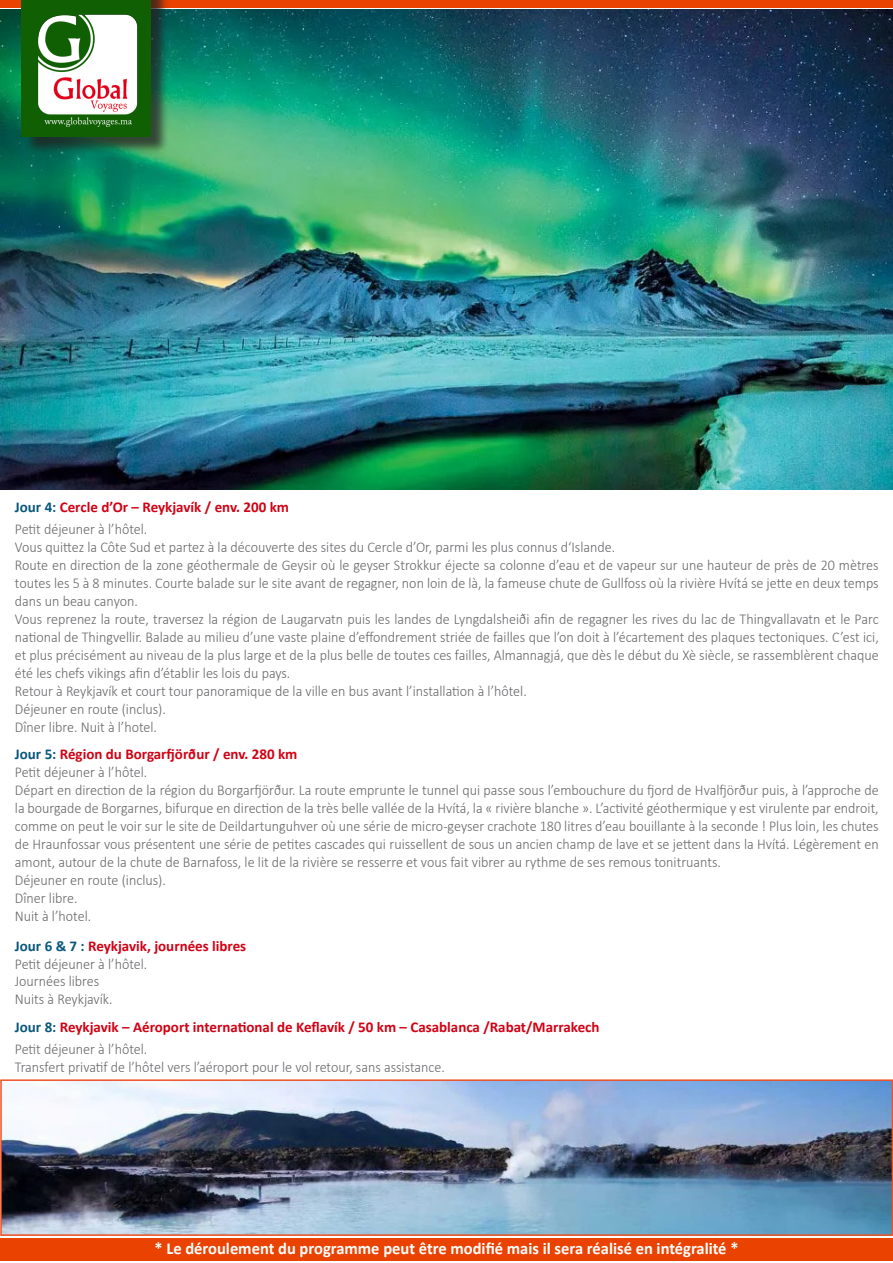
<style>
.page{position:relative;width:893px;height:1263px;background:#fff}
.page>*{position:absolute;margin:0;border:0;box-sizing:border-box;transform-origin:0 0}
.t1{font:700 16.8px "Calibri";color:#fff}
.t2{font:300 15px/18px "Calibri";color:#67676a;text-align:justify;scale:.94 1}
.t3{font:700 15px "Calibri";color:#d10214}
.s1{color:#08587b}
</style>
<div class="page">
<div style="left:0;top:0;width:893px;height:8px;background:#ea4201"></div>
<img style="left:0;top:10px;width:893px;height:479px">
<div style="left:24px;top:0;width:146px;height:156px;background:#231f20;opacity:.75"></div>
<div style="left:22px;top:0;width:129px;height:137px;background:#105f03"></div>
<img style="left:11px;top:14px;width:161px;height:114px">
<div style="left:0;top:1238px;width:893px;height:23px;background:#ea4201"></div>
<img style="left:3px;top:1082px;width:887px;height:151px">
<div style="left:0;top:1079px;width:893px;height:157px;border:2px solid #f05022"></div>
<p class="t3" style="left:15px;top:496px;width:276px"><span class="s1">Jour 4:</span> Cercle d’Or – Reykjavík / env. 200 km</p>
<p class="t2" style="left:15px;top:519px;width:142px">Petit déjeuner à l’hôtel.</p>
<p class="t2" style="left:15px;top:537px;width:640px">Vous quittez la Côte Sud et partez à la découverte des sites du Cercle d’Or, parmi les plus connus d‘Islande.</p>
<p class="t2" style="left:15px;top:555px;width:920px">Route en direction de la zone géothermale de Geysir où le geyser Strokkur éjecte sa colonne d’eau et de vapeur sur une hauteur de près de 20 mètres toutes les 5 à 8 minutes. Courte balade sur le site avant de regagner, non loin de là, la fameuse chute de Gullfoss où la rivière Hvítá se jette en deux temps dans un beau canyon.</p>
<p class="t2" style="left:15px;top:609px;width:920px">Vous reprenez la route, traversez la région de Laugarvatn puis les landes de Lyngdalsheiði afin de regagner les rives du lac de Thingvallavatn et le Parc national de Thingvellir. Balade au milieu d’une vaste plaine d’effondrement striée de failles que l’on doit à l’écartement des plaques tectoniques. C’est ici, et plus précisément au niveau de la plus large et de la plus belle de toutes ces failles, Almannagjá, que dès le début du Xè siècle, se rassemblèrent chaque été les chefs vikings afin d’établir les lois du pays.</p>
<p class="t2" style="left:15px;top:681px;width:546px">Retour à Reykjavík et court tour panoramique de la ville en bus avant l’installation à l’hôtel.</p>
<p class="t2" style="left:15px;top:699px;width:162px">Déjeuner en route (inclus).</p>
<p class="t2" style="left:15px;top:717px;width:153px">Dîner libre. Nuit à l’hotel.</p>
<p class="t3" style="left:15px;top:743px;width:284px"><span class="s1">Jour 5:</span> Région du Borgarfjörður / env. 280 km</p>
<p class="t2" style="left:15px;top:762px;width:142px">Petit déjeuner à l’hôtel.</p>
<p class="t2" style="left:15px;top:780px;width:920px">Départ en direction de la région du Borgarfjörður. La route emprunte le tunnel qui passe sous l’embouchure du fjord de Hvalfjörður puis, à l’approche de la bourgade de Borgarnes, bifurque en direction de la très belle vallée de la Hvítá, la « rivière blanche ». L’activité géothermique y est virulente par endroit, comme on peut le voir sur le site de Deildartunguhver où une série de micro-geyser crachote 180 litres d’eau bouillante à la seconde ! Plus loin, les chutes de Hraunfossar vous présentent une série de petites cascades qui ruissellent de sous un ancien champ de lave et se jettent dans la Hvítá. Légèrement en amont, autour de la chute de Barnafoss, le lit de la rivière se resserre et vous fait vibrer au rythme de ses remous tonitruants.</p>
<p class="t2" style="left:15px;top:870px;width:162px">Déjeuner en route (inclus).</p>
<p class="t2" style="left:15px;top:888px;width:68px">Dîner libre.</p>
<p class="t2" style="left:15px;top:906px;width:83px">Nuit à l’hotel.</p>
<p class="t3" style="left:15px;top:936px;width:233px"><span class="s1">Jour 6 &amp; 7 :</span> Reykjavik, journées libres</p>
<p class="t2" style="left:15px;top:955px;width:142px">Petit déjeuner à l’hôtel.</p>
<p class="t2" style="left:15px;top:971px;width:91px">Journées libres</p>
<p class="t2" style="left:15px;top:989px;width:105px">Nuits à Reykjavík.</p>
<p class="t3" style="left:15px;top:1017px;width:586px"><span class="s1">Jour 8:</span> Reykjavik – Aéroport international de Keflavík / 50 km – Casablanca /Rabat/Marrakech</p>
<p class="t2" style="left:15px;top:1040px;width:142px">Petit déjeuner à l’hôtel.</p>
<p class="t2" style="left:15px;top:1058px;width:459px">Transfert privatif de l’hôtel vers l’aéroport pour le vol retour, sans assistance.</p>
<p class="t1" style="left:154px;top:1236px;width:586px">* Le déroulement du programme peut être modifié mais il sera réalisé en intégralité *</p>
</div>
